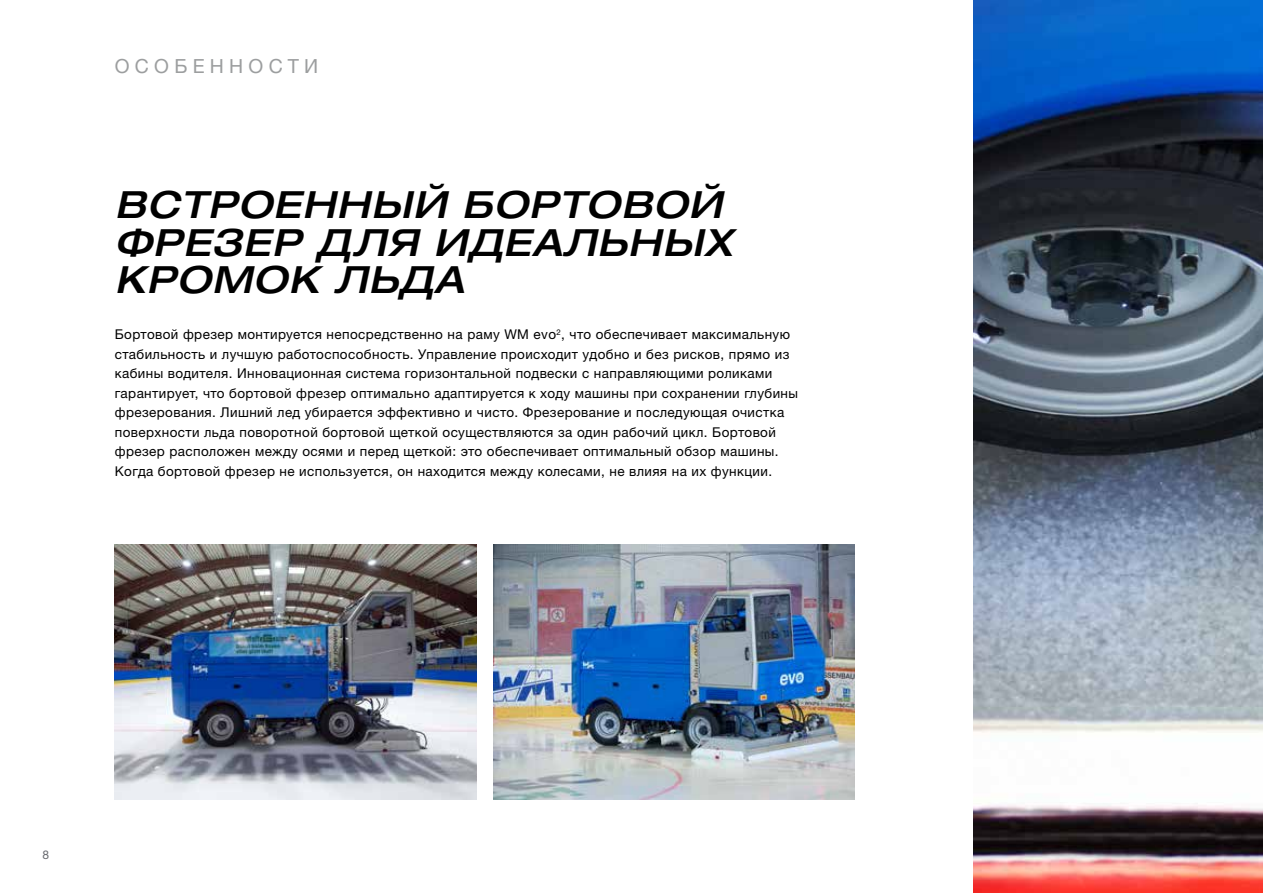
<style>
.page{position:relative;width:1263px;height:893px;background:#fff}
.page>*{position:absolute;margin:0;border:0;box-sizing:border-box;transform-origin:0 0}
.t1{font:italic 500 expanded 37.5px/37.5px "Helvetica Neue LTW1 G";letter-spacing:.03em;color:#000}
.t2{font:19.5px "Helvetica Neue LTW1 G";letter-spacing:.27em;color:#9c9e9f}
.t3{font:13.5px/19.5px "Helvetica Neue LTW1 G";letter-spacing:.03em;color:#000}
.t4{font:12px "Helvetica Neue LT Std";color:#6a6c71}
</style>
<div class="page">
<img style="left:974px;top:0;width:289px;height:893px">
<img style="left:115px;top:544px;width:361px;height:255px">
<img style="left:493px;top:544px;width:362px;height:255px">
<h2 class="t2" style="left:115px;top:54px;width:205px">ОСОБЕННОСТИ</h2>
<h1 class="t1" style="left:115px;top:185px;width:618px">ВСТРОЕННЫЙ БОРТОВОЙ<br>ФРЕЗЕР ДЛЯ ИДЕАЛЬНЫХ<br>КРОМОК ЛЬДА</h1>
<p class="t3" style="left:115px;top:325px;width:685px">Бортовой фрезер монтируется непосредственно на раму WM evo<sup>2</sup>, что обеспечивает максимальную стабильность и лучшую работоспособность. Управление происходит удобно и без рисков, прямо из кабины водителя. Инновационная система горизонтальной подвески с направляющими роликами гарантирует, что бортовой фрезер оптимально адаптируется к ходу машины при сохранении глубины фрезерования. Лишний лед убирается эффективно и чисто. Фрезерование и последующая очистка поверхности льда поворотной бортовой щеткой осуществляются за один рабочий цикл. Бортовой фрезер расположен между осями и перед щеткой: это обеспечивает оптимальный обзор машины.<br>Когда бортовой фрезер не используется, он находится между колесами, не влияя на их функции.</p>
<p class="t4" style="left:43px;top:847px;width:8px">8</p>
</div>
